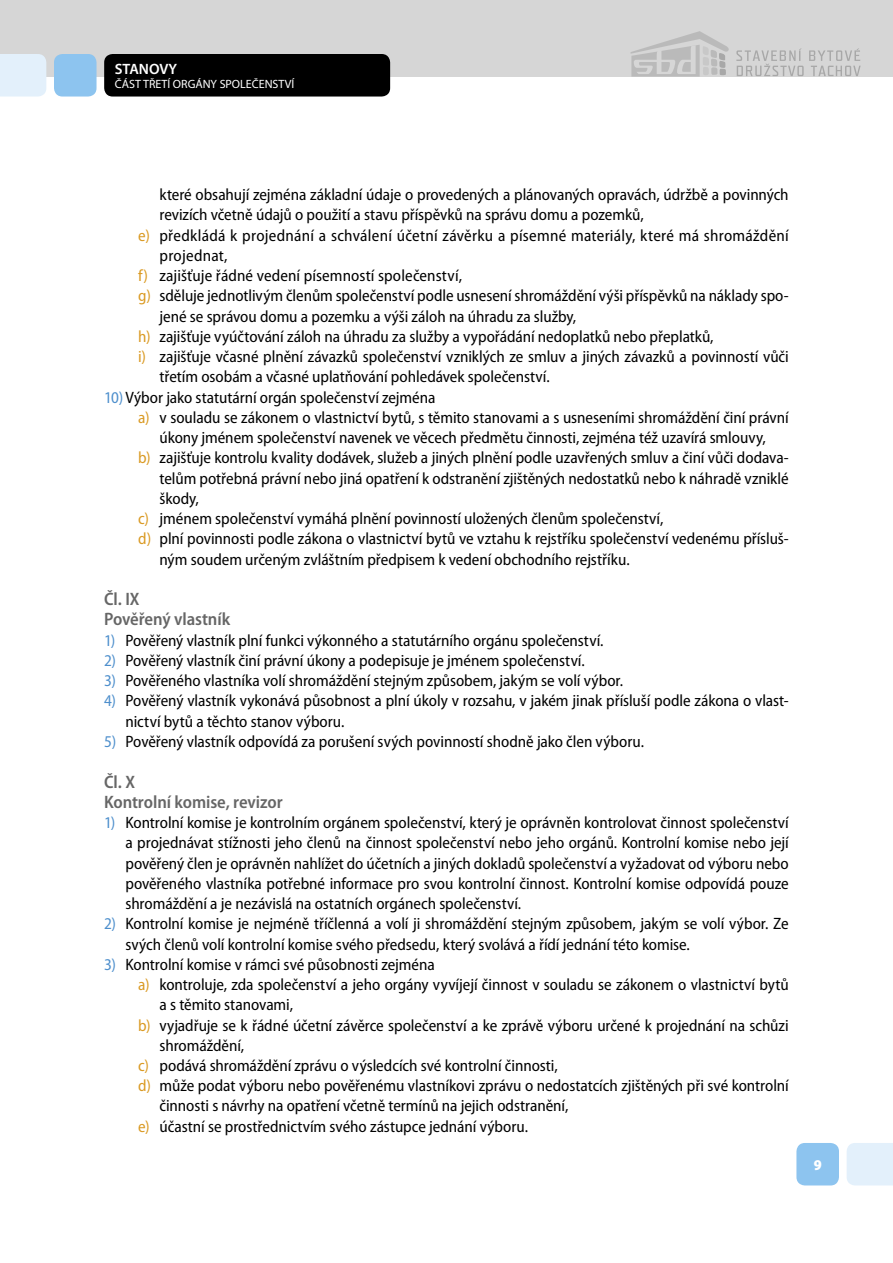
<style>
.page{position:relative;width:893px;height:1263px;background:#fff}
.page>*{position:absolute;margin:0;border:0;box-sizing:border-box;transform-origin:0 0}
.t1{font:600 semi-condensed 18px/20.2px "Myriad Pro";letter-spacing:-.005em;color:#666}
.t2{font:semi-condensed 16.5px/20.2px "Myriad Pro";letter-spacing:-.005em;color:#000}
.t3{font:semi-condensed 16.5px "Myriad Pro";letter-spacing:.015em;color:#000}
.t4{font:600 15px "Myriad Pro";color:#fff}
.t5{font:900 semi-condensed 15px "Myriad Pro";color:#fff}
.t6{font:12px "Myriad Pro";color:#fff}
.s1{color:#da9a23}
.s2{color:#4e8fcc}
</style>
<div class="page">
<div style="left:0;top:0;width:893px;height:77px;background:#d6d6d6"></div>
<div style="left:0;top:54px;width:46px;height:43px;background:#e3f0fb"></div>
<div style="left:847px;top:1143px;width:46px;height:42px;background:#e3f0fb"></div>
<div style="left:104px;top:54px;width:286px;height:43px;background:#000;border-radius:9px"></div>
<div style="left:54px;top:54px;width:43px;height:43px;background:#8dc4ef;border-radius:9px"></div>
<div style="left:796px;top:1143px;width:43px;height:42px;background:#8dc4ef;border-radius:9px"></div>
<svg style="left:630px;top:31px;width:99px;height:46px"></svg>
<svg style="left:736px;top:48px;width:125px;height:28px"></svg>
<p class="t4" style="left:115px;top:60px;width:64px">STANOVY</p>
<p class="t6" style="left:115px;top:78px;width:181px">ČÁST TŘETÍ ORGÁNY SPOLEČENSTVÍ</p>
<p class="t2" style="left:159px;top:185px;width:631px">které obsahují zejména základní údaje o provedených a plánovaných opravách, údržbě a povinných</p>
<p class="t2" style="left:159px;top:205px;width:486px">revizích včetně údajů o použití a stavu příspěvků na správu domu a pozemků,</p>
<p class="t3" style="left:138px;top:226px;width:652px"><span class="s1">e)</span> předkládá k projednání a schválení účetní závěrku a písemné materiály, které má shromáždění</p>
<p class="t3" style="left:159px;top:246px;width:70px">projednat,</p>
<p class="t2" style="left:138px;top:266px;width:325px"><span class="s1">f)</span> zajišťuje řádné vedení písemností společenství,</p>
<p class="t2" style="left:138px;top:286px;width:652px"><span class="s1">g)</span> sděluje jednotlivým členům společenství podle usnesení shromáždění výši příspěvků na náklady spo-</p>
<p class="t2" style="left:159px;top:306px;width:418px">jené se správou domu a pozemku a výši záloh na úhradu za služby,</p>
<p class="t2" style="left:138px;top:327px;width:577px"><span class="s1">h)</span> zajišťuje vyúčtování záloh na úhradu za služby a vypořádání nedoplatků nebo přeplatků,</p>
<p class="t2" style="left:138px;top:347px;width:652px"><span class="s1">i)</span> zajišťuje včasné plnění závazků společenství vzniklých ze smluv a jiných závazků a povinností vůči</p>
<p class="t2" style="left:159px;top:367px;width:392px">třetím osobám a včasné uplatňování pohledávek společenství.</p>
<p class="t2" style="left:104px;top:387px;width:333px"><span class="s2">10)</span> Výbor jako statutární orgán společenství zejména</p>
<p class="t2" style="left:138px;top:408px;width:652px"><span class="s1">a)</span> v souladu se zákonem o vlastnictví bytů, s těmito stanovami a s usneseními shromáždění činí právní</p>
<p class="t2" style="left:160px;top:428px;width:608px">úkony jménem společenství navenek ve věcech předmětu činnosti, zejména též uzavírá smlouvy,</p>
<p class="t2" style="left:138px;top:448px;width:652px"><span class="s1">b)</span> zajišťuje kontrolu kvality dodávek, služeb a jiných plnění podle uzavřených smluv a činí vůči dodava-</p>
<p class="t2" style="left:160px;top:468px;width:631px">telům potřebná právní nebo jiná opatření k odstranění zjištěných nedostatků nebo k náhradě vzniklé</p>
<p class="t2" style="left:160px;top:489px;width:41px">škody,</p>
<p class="t2" style="left:138px;top:509px;width:527px"><span class="s1">c)</span> jménem společenství vymáhá plnění povinností uložených členům společenství,</p>
<p class="t2" style="left:138px;top:529px;width:652px"><span class="s1">d)</span> plní povinnosti podle zákona o vlastnictví bytů ve vztahu k rejstříku společenství vedenému přísluš-</p>
<p class="t2" style="left:160px;top:549px;width:472px">ným soudem určeným zvláštním předpisem k vedení obchodního rejstříku.</p>
<p class="t1" style="left:104px;top:589px;width:128px">Čl. IX<br>Pověřený vlastník</p>
<p class="t2" style="left:104px;top:630px;width:501px"><span class="s2">1)</span> Pověřený vlastník plní funkci výkonného a statutárního orgánu společenství.</p>
<p class="t2" style="left:104px;top:651px;width:482px"><span class="s2">2)</span> Pověřený vlastník činí právní úkony a podepisuje je jménem společenství.</p>
<p class="t2" style="left:104px;top:671px;width:520px"><span class="s2">3)</span> Pověřeného vlastníka volí shromáždění stejným způsobem, jakým se volí výbor.</p>
<p class="t2" style="left:125px;top:691px;width:665px;text-indent:-21px"><span class="s2">4)</span> Pověřený vlastník vykonává působnost a plní úkoly v rozsahu, v jakém jinak přísluší podle zákona o vlast&shy;nictví bytů a těchto stanov výboru.</p>
<p class="t2" style="left:104px;top:732px;width:541px"><span class="s2">5)</span> Pověřený vlastník odpovídá za porušení svých povinností shodně jako člen výboru.</p>
<p class="t1" style="left:104px;top:772px;width:180px">Čl. X<br>Kontrolní komise, revizor</p>
<p class="t2" style="left:125px;top:813px;width:665px;text-align:justify;text-indent:-21px"><span class="s2">1)</span> Kontrolní komise je kontrolním orgánem společenství, který je oprávněn kontrolovat činnost společenství a projednávat stížnosti jeho členů na činnost společenství nebo jeho orgánů. Kontrolní komise nebo její pověřený člen je oprávněn nahlížet do účetních a jiných dokladů společenství a vyžadovat od výboru nebo pověřeného vlastníka potřebné informace pro svou kontrolní činnost. Kontrolní komise odpovídá pouze shromáždění a je nezávislá na ostatních orgánech společenství.</p>
<p class="t2" style="left:125px;top:914px;width:665px;text-indent:-21px"><span class="s2">2)</span> Kontrolní komise je nejméně tříčlenná a volí ji shromáždění stejným způsobem, jakým se volí výbor. Ze svých členů volí kontrolní komise svého předsedu, který svolává a řídí jednání této komise.</p>
<p class="t2" style="left:104px;top:954px;width:332px"><span class="s2">3)</span> Kontrolní komise v rámci své působnosti zejména</p>
<p class="t2" style="left:138px;top:975px;width:652px"><span class="s1">a)</span> kontroluje, zda společenství a jeho orgány vyvíjejí činnost v souladu se zákonem o vlastnictví bytů</p>
<p class="t2" style="left:159px;top:995px;width:135px">a s těmito stanovami,</p>
<p class="t2" style="left:138px;top:1015px;width:652px"><span class="s1">b)</span> vyjadřuje se k řádné účetní závěrce společenství a ke zprávě výboru určené k projednání na schůzi</p>
<p class="t2" style="left:159px;top:1035px;width:86px">shromáždění,</p>
<p class="t2" style="left:138px;top:1056px;width:421px"><span class="s1">c)</span> podává shromáždění zprávu o výsledcích své kontrolní činnosti,</p>
<p class="t2" style="left:138px;top:1076px;width:652px"><span class="s1">d)</span> může podat výboru nebo pověřenému vlastníkovi zprávu o nedostatcích zjištěných při své kontrolní</p>
<p class="t2" style="left:159px;top:1096px;width:410px">činnosti s návrhy na opatření včetně termínů na jejich odstranění,</p>
<p class="t2" style="left:138px;top:1116px;width:391px"><span class="s1">e)</span> účastní se prostřednictvím svého zástupce jednání výboru.</p>
<p class="t5" style="left:814px;top:1156px;width:10px">9</p>
</div>
